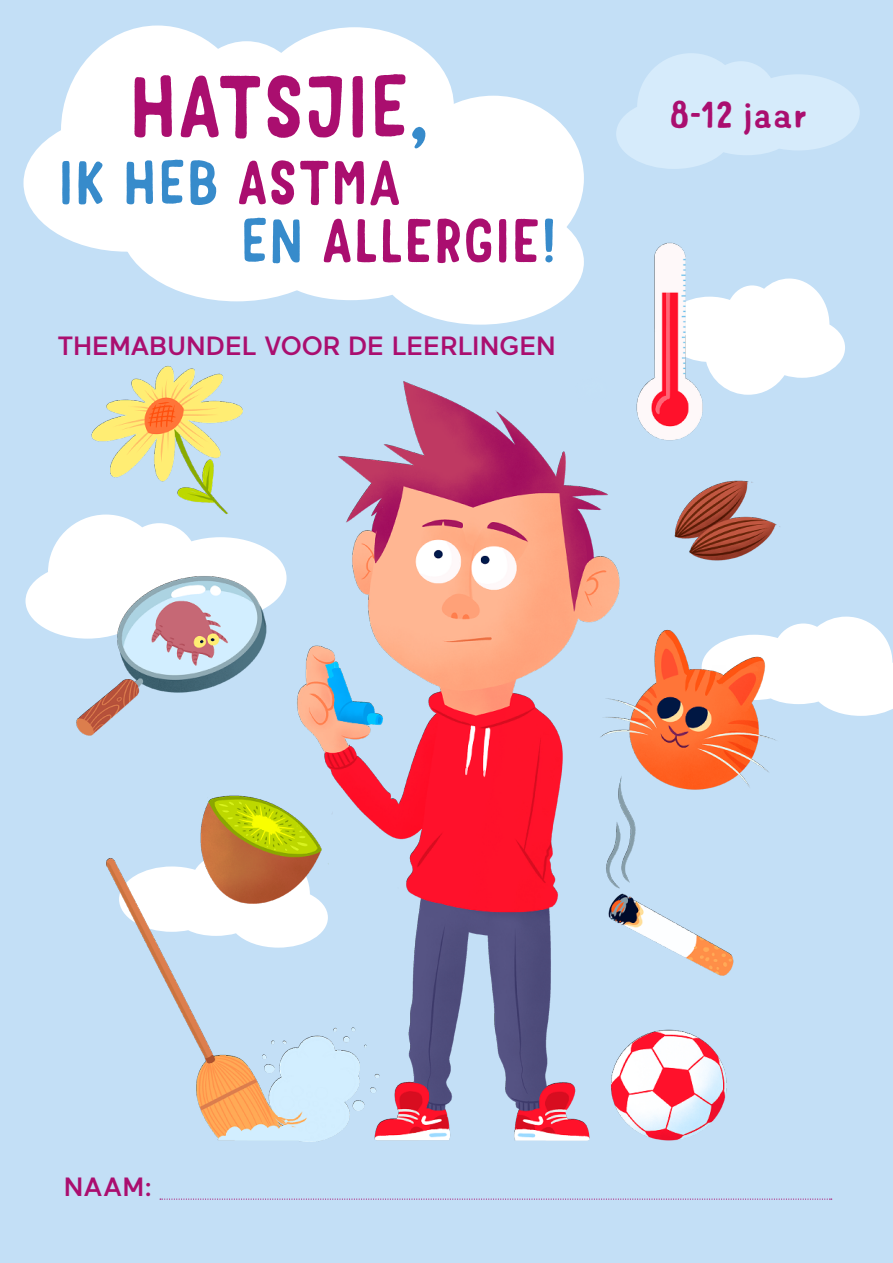
<style>
.page{position:relative;width:893px;height:1263px;background:#c3dff6}
.page>*{position:absolute;margin:0;border:0;box-sizing:border-box;transform-origin:0 0}
.t1{font:84.9px "Mr Dodo Regular Rounded";letter-spacing:-.02em;color:#aa0e6f}
.t2{font:60px/58.1px "Mr Dodo Regular Rounded";letter-spacing:-.015em;color:#aa0e6f}
.t3{font:35.7px "Mr Dodo Regular Rounded";color:#aa0e6f}
.t4{font:500 26.25px "Maax";color:#aa0e6f}
.s1{color:#378bcb}
</style>
<div class="page">
<svg style="left:24px;top:26px;width:434px;height:199px;fill:#fff"></svg>
<div style="left:162px;top:103px;width:158px;height:158px;background:#fff;border-radius:50%"></div>
<svg style="left:149px;top:118px;width:435px;height:93px;fill:#fff"></svg>
<div style="left:119px;top:143px;width:235px;height:158px;background:#fff;border-radius:50%"></div>
<div style="left:255px;top:27px;width:199px;height:158px;background:#fff;border-radius:50%"></div>
<svg style="left:806px;top:617px;width:87px;height:99px"></svg>
<svg style="left:26px;top:574px;width:19px;height:54px"></svg>
<svg style="left:806px;top:283px;width:39px;height:95px"></svg>
<img style="left:45px;top:211px;width:761px;height:989px">
<div style="left:403px;top:96px;width:181px;height:165px;background:#fff;border-radius:50%"></div>
<svg style="left:616px;top:53px;width:244px;height:116px"></svg>
<svg style="left:160px;top:1198px;width:672px;height:2px"></svg>
<h1 class="t1" style="left:128px;top:55px;width:302px">HATSJIE<span class="s1">,</span></h1>
<h2 class="t2" style="left:239px;top:155px;width:320px;text-indent:-182px"><span class="s1">IK HEB</span> ASTMA<br><span class="s1">EN</span> ALLERGIE<span class="s1">!</span></h2>
<p class="t4" style="left:57px;top:328px;width:500px">THEMABUNDEL VOOR DE LEERLINGEN</p>
<h3 class="t3" style="left:669px;top:93px;width:140px">8-12 jaar</h3>
<p class="t4" style="left:64px;top:1170px;width:90px">NAAM:</p>
</div>
